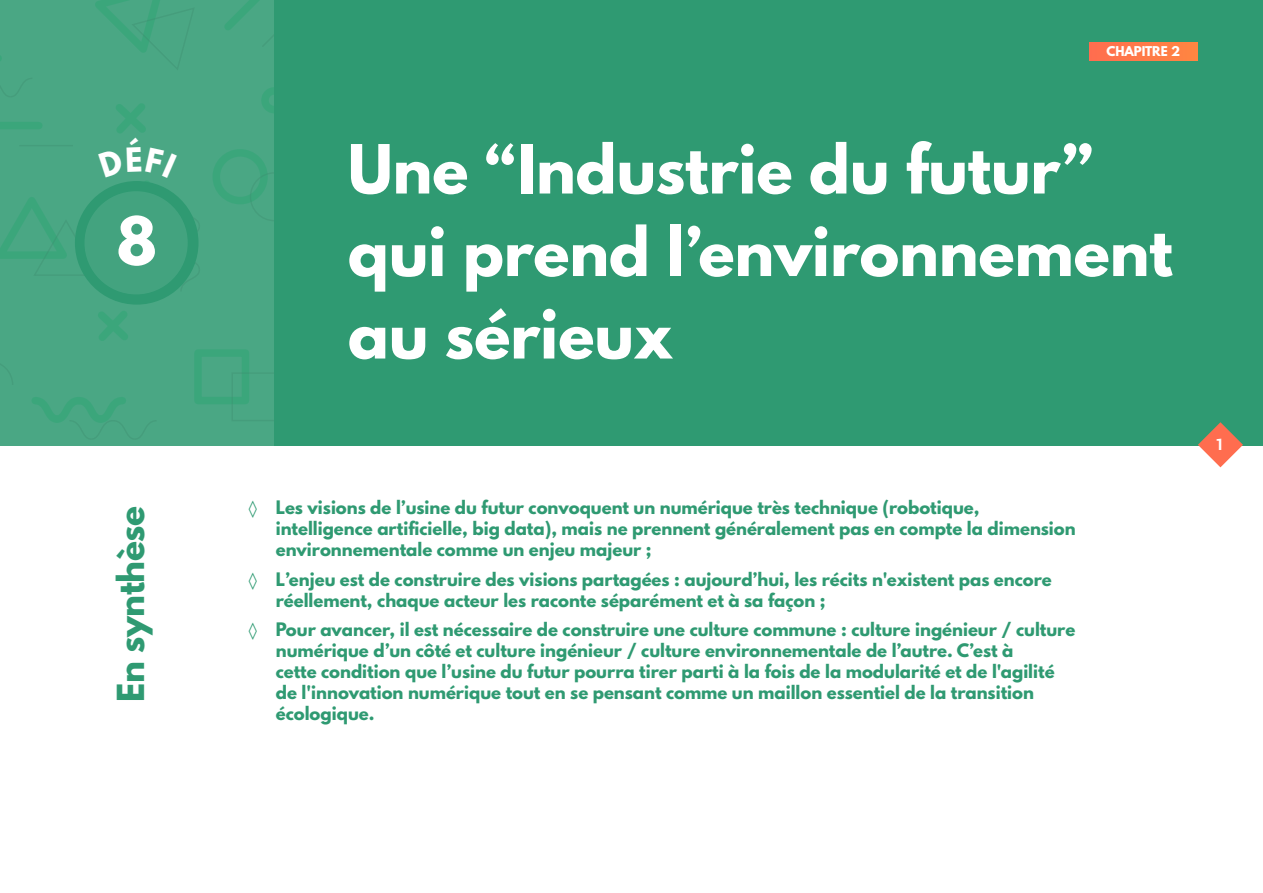
<style>
.page{position:relative;width:1263px;height:893px;background:#fff}
.page>*{position:absolute;margin:0;border:0;box-sizing:border-box;transform-origin:0 0}
.t1{font:700 60px/82.5px "League Spartan";color:#fff}
.t2{font:700 59.1px "League Spartan";color:#fff}
.t3{font:700 33px "League Spartan";letter-spacing:-.01em;color:#2f9a72}
.t4{font:700 16.5px/21px "League Spartan";color:#2f9a72}
.t5{font:700 15.75px "Roboto";color:#fff}
.t6{font:700 12px "League Spartan";color:#fff}
</style>
<div class="page">
<div style="left:0;top:0;width:1263px;height:445px;background:#2f9a72"></div>
<div style="left:0;top:0;width:273px;height:445px;background:#4aa784"></div>
<svg style="left:98px;top:311px;width:30px;height:30px"></svg>
<div style="left:213px;top:149px;width:55px;height:55px;border:8px solid #00a55b;border-radius:50%"></div>
<div style="left:194px;top:349px;width:55px;height:55px;border:8px solid #00a55b"></div>
<svg style="left:250px;top:172px;width:18px;height:30px"></svg>
<svg style="left:231px;top:372px;width:18px;height:32px"></svg>
<svg style="left:32px;top:397px;width:94px;height:26px"></svg>
<svg style="left:225px;top:0;width:34px;height:30px"></svg>
<svg style="left:261px;top:88px;width:12px;height:25px"></svg>
<div style="left:75px;top:181px;width:123px;height:124px;background:#2f9a72;border-radius:50%"></div>
<div style="left:1089px;top:43px;width:108px;height:17px;background:#ff7948"></div>
<svg style="left:1198px;top:422px;width:45px;height:45px"></svg>
<svg style="left:0;top:0;width:199px;height:293px"></svg>
<h2 class="t2" style="left:116px;top:195px;width:42px">8</h2>
<h3 class="t3" style="left:105px;top:702px;width:198px;rotate:-90deg">En synthèse</h3>
<p class="t6" style="left:1106px;top:42px;width:75px">CHAPITRE 2</p>
<h1 class="t1" style="left:348px;top:127px;width:826px">Une “Industrie du futur” qui prend l’environnement au sérieux</h1>
<p class="t4" style="left:276px;top:497px;width:801px;text-indent:-27px">◊ Les visions de l’usine du futur convoquent un numérique très technique (robotique, intelligence artificielle, big data), mais ne prennent généralement pas en compte la dimension environnementale comme un enjeu majeur ;</p>
<p class="t4" style="left:276px;top:568px;width:777px;text-indent:-27px">◊ L’enjeu est de construire des visions partagées : aujourd’hui, les récits n'existent pas encore réellement, chaque acteur les raconte séparément et à sa façon ;</p>
<p class="t4" style="left:276px;top:619px;width:801px;text-indent:-27px">◊ Pour avancer, il est nécessaire de construire une culture commune : culture ingénieur / culture numérique d’un côté et culture ingénieur / culture environnementale de l’autre. C’est à<br>cette condition que l’usine du futur pourra tirer parti à la fois de la modularité et de l'agilité de l'innovation numérique tout en se pensant comme un maillon essentiel de la transition écologique.</p>
<p class="t5" style="left:1215px;top:433px;width:11px">1</p>
</div>
